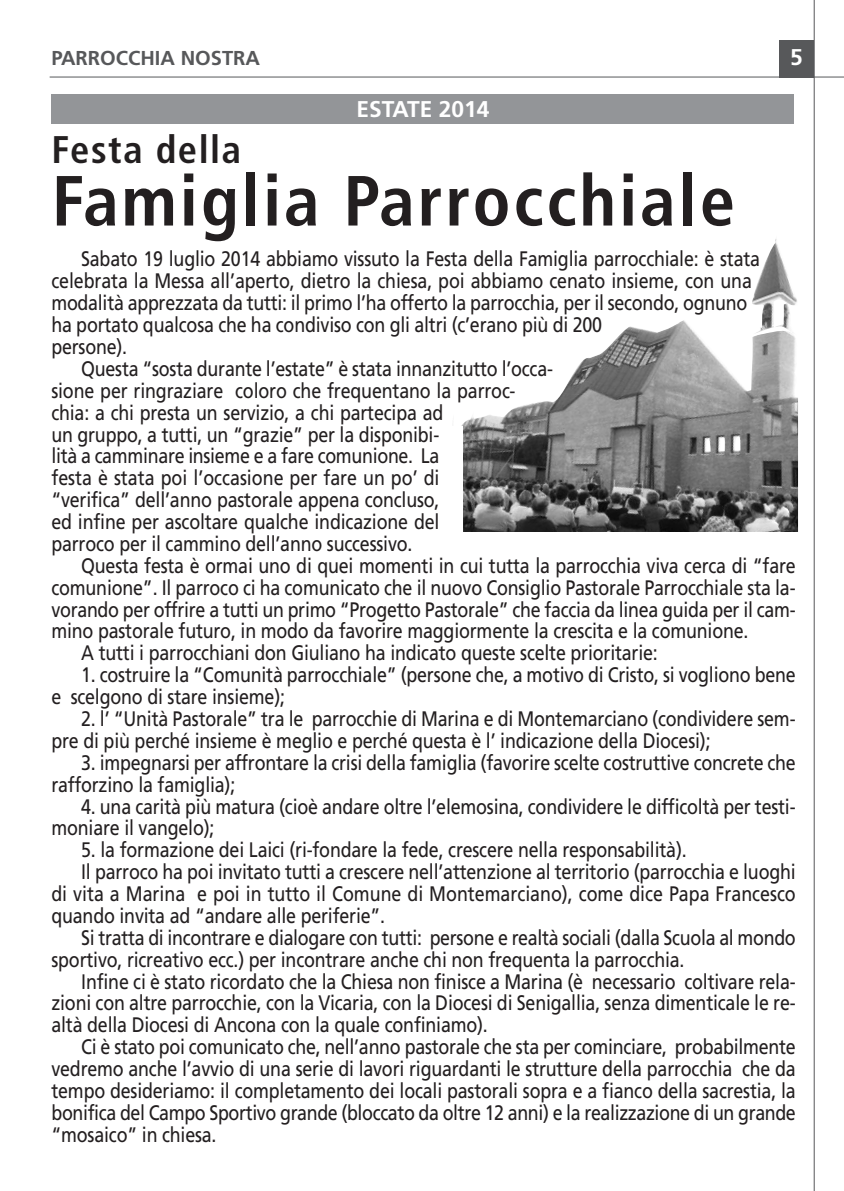
<style>
.page{position:relative;width:844px;height:1191px;background:#fff}
.page>*{position:absolute;margin:0;border:0;box-sizing:border-box;transform-origin:0 0}
.t1{font:700 condensed 70.88px "Frutiger";letter-spacing:.04em;color:#231f20}
.t2{font:700 condensed 38.5px "Frutiger";letter-spacing:.04em;color:#231f20}
.t3{font:700 22.75px "Frutiger";color:#fff}
.t4{font:21px/21.9px "Frutiger";letter-spacing:-.01em;color:#231f20;scale:.85 1}
.t5{font:700 20.12px "Frutiger";color:#57585a}
</style>
<div class="page">
<hr style="left:50px;top:77px;width:793px;height:1px;background:#57585a">
<hr style="left:813px;top:0;width:1px;height:1191px;background:#57585a">
<div style="left:779px;top:40px;width:34px;height:37px;background:#57585a"></div>
<div style="left:52px;top:94px;width:742px;height:30px;background:#939598"></div>
<img style="left:461px;top:239px;width:338px;height:293px">
<div style="left:439px;top:427px;width:24px;height:112px;background:#fff"></div>
<p class="t5" style="left:51px;top:50px;width:210px">PARROCCHIA NOSTRA</p>
<p class="t3" style="left:790px;top:48px;width:14px">5</p>
<p class="t3" style="left:356px;top:100px;width:134px">ESTATE 2014</p>
<h2 class="t2" style="left:52px;top:134px;width:191px">Festa della</h2>
<h1 class="t1" style="left:52px;top:172px;width:684px">Famiglia Parrocchiale</h1>
<p class="t4" style="left:81px;top:250px;width:800px">Sabato 19 luglio 2014 abbiamo vissuto la Festa della Famiglia parrocchiale: è stata</p>
<p class="t4" style="left:51px;top:272px;width:825px">celebrata la Messa all’aperto, dietro la chiesa, poi abbiamo cenato insieme, con una</p>
<p class="t4" style="left:51px;top:294px;width:820px">modalità apprezzata da tutti: il primo l’ha offerto la parrocchia, per il secondo, ognuno</p>
<p class="t4" style="left:51px;top:315px;width:649px">ha portato qualcosa che ha condiviso con gli altri (c’erano più di 200</p>
<p class="t4" style="left:51px;top:337px;width:91px">persone).</p>
<p class="t4" style="left:81px;top:359px;width:556px">Questa “sosta durante l’estate” è stata innanzitutto l’occa-</p>
<p class="t4" style="left:51px;top:381px;width:547px">sione per ringraziare coloro che frequentano la parroc-</p>
<p class="t4" style="left:51px;top:403px;width:462px">chia: a chi presta un servizio, a chi partecipa ad</p>
<p class="t4" style="left:51px;top:425px;width:458px">un gruppo, a tutti, un “grazie” per la disponibi-</p>
<p class="t4" style="left:51px;top:447px;width:458px">lità a camminare insieme e a fare comunione. La</p>
<p class="t4" style="left:51px;top:469px;width:458px">festa è stata poi l’occasione per fare un po’ di</p>
<p class="t4" style="left:51px;top:490px;width:458px">“verifica” dell’anno pastorale appena concluso,</p>
<p class="t4" style="left:51px;top:512px;width:458px">ed infine per ascoltare qualche indicazione del</p>
<p class="t4" style="left:51px;top:534px;width:426px">parroco per il cammino dell’anno successivo.</p>
<p class="t4" style="left:81px;top:556px;width:842px">Questa festa è ormai uno di quei momenti in cui tutta la parrocchia viva cerca di “fare</p>
<p class="t4" style="left:51px;top:578px;width:876px">comunione”. Il parroco ci ha comunicato che il nuovo Consiglio Pastorale Parrocchiale sta la-</p>
<p class="t4" style="left:51px;top:600px;width:876px">vorando per offrire a tutti un primo “Progetto Pastorale” che faccia da linea guida per il cam-</p>
<p class="t4" style="left:51px;top:622px;width:821px">mino pastorale futuro, in modo da favorire maggiormente la crescita e la comunione.</p>
<p class="t4" style="left:81px;top:644px;width:679px">A tutti i parrocchiani don Giuliano ha indicato queste scelte prioritarie:</p>
<p class="t4" style="left:51px;top:665px;width:877px;text-indent:30px">1. costruire la “Comunità parrocchiale” (persone che, a motivo di Cristo, si vogliono bene e scelgono di stare insieme);</p>
<p class="t4" style="left:51px;top:709px;width:876px;text-indent:30px">2. l’ “Unità Pastorale” tra le parrocchie di Marina e di Montemarciano (condividere sem&shy;pre di più perché insieme è meglio e perché questa è l’ indicazione della Diocesi);</p>
<p class="t4" style="left:51px;top:753px;width:877px;text-indent:30px">3. impegnarsi per affrontare la crisi della famiglia (favorire scelte costruttive concrete che rafforzino la famiglia);</p>
<p class="t4" style="left:51px;top:797px;width:876px;text-indent:30px">4. una carità più matura (cioè andare oltre l’elemosina, condividere le difficoltà per testi&shy;moniare il vangelo);</p>
<p class="t4" style="left:81px;top:840px;width:713px">5. la formazione dei Laici (ri-fondare la fede, crescere nella responsabilità).</p>
<p class="t4" style="left:81px;top:862px;width:842px">Il parroco ha poi invitato tutti a crescere nell’attenzione al territorio (parrocchia e luoghi</p>
<p class="t4" style="left:51px;top:884px;width:877px">di vita a Marina e poi in tutto il Comune di Montemarciano), come dice Papa Francesco</p>
<p class="t4" style="left:51px;top:906px;width:394px">quando invita ad “andare alle periferie”.</p>
<p class="t4" style="left:81px;top:928px;width:842px">Si tratta di incontrare e dialogare con tutti: persone e realtà sociali (dalla Scuola al mondo</p>
<p class="t4" style="left:51px;top:950px;width:746px">sportivo, ricreativo ecc.) per incontrare anche chi non frequenta la parrocchia.</p>
<p class="t4" style="left:81px;top:972px;width:841px">Infine ci è stato ricordato che la Chiesa non finisce a Marina (è necessario coltivare rela-</p>
<p class="t4" style="left:51px;top:994px;width:876px">zioni con altre parrocchie, con la Vicaria, con la Diocesi di Senigallia, senza dimenticale le re-</p>
<p class="t4" style="left:51px;top:1015px;width:515px">altà della Diocesi di Ancona con la quale confiniamo).</p>
<p class="t4" style="left:81px;top:1037px;width:842px">Ci è stato poi comunicato che, nell’anno pastorale che sta per cominciare, probabilmente</p>
<p class="t4" style="left:51px;top:1059px;width:877px">vedremo anche l’avvio di una serie di lavori riguardanti le strutture della parrocchia che da</p>
<p class="t4" style="left:51px;top:1081px;width:877px">tempo desideriamo: il completamento dei locali pastorali sopra e a fianco della sacrestia, la</p>
<p class="t4" style="left:51px;top:1103px;width:877px">bonifica del Campo Sportivo grande (bloccato da oltre 12 anni) e la realizzazione di un grande</p>
<p class="t4" style="left:51px;top:1125px;width:196px">“mosaico” in chiesa.</p>
</div>
